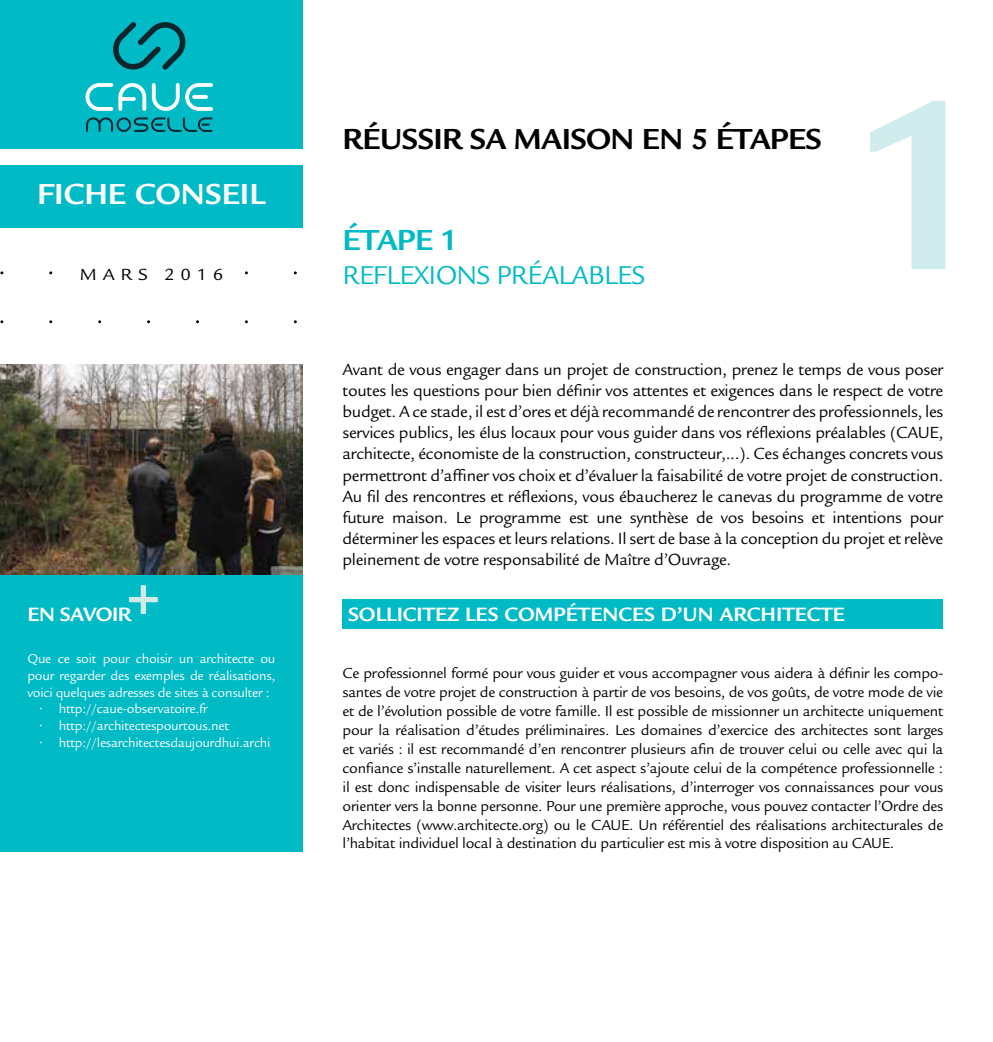
<style>
.page{position:relative;width:993px;height:1042px;background:#fff}
.page>*{position:absolute;margin:0;border:0;box-sizing:border-box;transform-origin:0 0}
.t1{font:700 262.5px "Legacy Sans Std";color:#d1eced}
.t2{font:700 64.75px "Legacy Sans Std";color:#d1ebe6}
.t3{font:700 31.5px "Legacy Sans Std";letter-spacing:-.02em;color:#000}
.t4{font:700 31.5px "Legacy Sans Std";color:#fff}
.t5{font:700 31.5px "Legacy Sans Std";letter-spacing:-.02em;color:#00bac6}
.t6{font:28px "Legacy Sans Std";letter-spacing:-.02em;color:#00bac6}
.t7{font:700 21px "Legacy Sans Std";color:#fff}
.t8{font:700 21px "Legacy Sans Std";letter-spacing:-.025em;color:#fff}
.t9{font:17.5px/21px "Legacy Sans Std";letter-spacing:-.02em;color:#000;text-align:justify}
.t10{font:17.5px "Legacy Sans Std";letter-spacing:.29em;color:#000;scale:1.12 1}
.t11{font:15.75px/18.9px "Legacy Sans Std";letter-spacing:-.02em;color:#000;text-align:justify}
.t12{font:14px/16.8px "Legacy Sans Std";letter-spacing:-.02em;color:#fff;text-align:justify}
</style>
<div class="page">
<div style="left:342px;top:599px;width:601px;height:30px;background:#00bac6"></div>
<div style="left:0;top:0;width:302px;height:149px;background:#00bac6"></div>
<div style="left:0;top:165px;width:302px;height:63px;background:#00bac6"></div>
<div style="left:0;top:573px;width:302px;height:278px;background:#00bac6"></div>
<img style="left:0;top:364px;width:302px;height:210px">
<svg style="left:113px;top:22px;width:72px;height:48px"></svg>
<svg style="left:85px;top:83px;width:128px;height:28px"></svg>
<svg style="left:86px;top:117px;width:126px;height:15px"></svg>
<h3 class="t4" style="left:37px;top:176px;width:229px">FICHE CONSEIL</h3>
<p class="t10" style="left:79px;top:265px;width:130px">MARS 2016</p>
<h2 class="t2" style="left:125px;top:562px;width:38px">+</h2>
<h3 class="t8" style="left:27px;top:602px;width:105px">EN SAVOIR</h3>
<p class="t12" style="left:27px;top:650px;width:249px">Que ce soit pour choisir un architecte ou pour regarder des exemples de réalisations, voici quelques adresses de sites à consulter :</p>
<p class="t12" style="left:39px;top:701px;width:170px">• http://caue-observatoire.fr</p>
<p class="t12" style="left:39px;top:717px;width:191px">• http://architectespourtous.net</p>
<p class="t12" style="left:39px;top:734px;width:233px">• http://lesarchitectesdaujourdhui.archi</p>
<h3 class="t3" style="left:342px;top:121px;width:481px">RÉUSSIR SA MAISON EN 5 ÉTAPES</h3>
<h3 class="t5" style="left:342px;top:222px;width:117px">ÉTAPE 1</h3>
<h3 class="t6" style="left:342px;top:259px;width:304px">REFLEXIONS PRÉALABLES</h3>
<h1 class="t1" style="left:849px;top:35px;width:147px">1</h1>
<p class="t9" style="left:342px;top:360px;width:602px">Avant de vous engager dans un projet de construction, prenez le temps de vous poser toutes les questions pour bien définir vos attentes et exigences dans le respect de votre budget. A ce stade, il est d’ores et déjà recommandé de rencontrer des professionnels, les services publics, les élus locaux pour vous guider dans vos réflexions préalables (CAUE, architecte, économiste de la construction, constructeur,...). Ces échanges concrets vous permettront d’affiner vos choix et d’évaluer la faisabilité de votre projet de construction.<br>Au fil des rencontres et réflexions, vous ébaucherez le canevas du programme de votre future maison. Le programme est une synthèse de vos besoins et intentions pour déterminer les espaces et leurs relations. Il sert de base à la conception du projet et relève pleinement de votre responsabilité de Maître d’Ouvrage.</p>
<h3 class="t7" style="left:348px;top:602px;width:498px">SOLLICITEZ LES COMPÉTENCES D’UN ARCHITECTE</h3>
<p class="t11" style="left:342px;top:664px;width:602px">Ce professionnel formé pour vous guider et vous accompagner vous aidera à définir les compo&shy;santes de votre projet de construction à partir de vos besoins, de vos goûts, de votre mode de vie et de l’évolution possible de votre famille. Il est possible de missionner un architecte uniquement pour la réalisation d’études préliminaires. Les domaines d’exercice des architectes sont larges et variés : il est recommandé d’en rencontrer plusieurs afin de trouver celui ou celle avec qui la confiance s’installe naturellement. A cet aspect s’ajoute celui de la compétence professionnelle : il est donc indispensable de visiter leurs réalisations, d’interroger vos connaissances pour vous orienter vers la bonne personne. Pour une première approche, vous pouvez contacter l’Ordre des Architectes (www.architecte.org) ou le CAUE. Un référentiel des réalisations architecturales de l’habitat individuel local à destination du particulier est mis à votre disposition au CAUE.</p>
</div>
